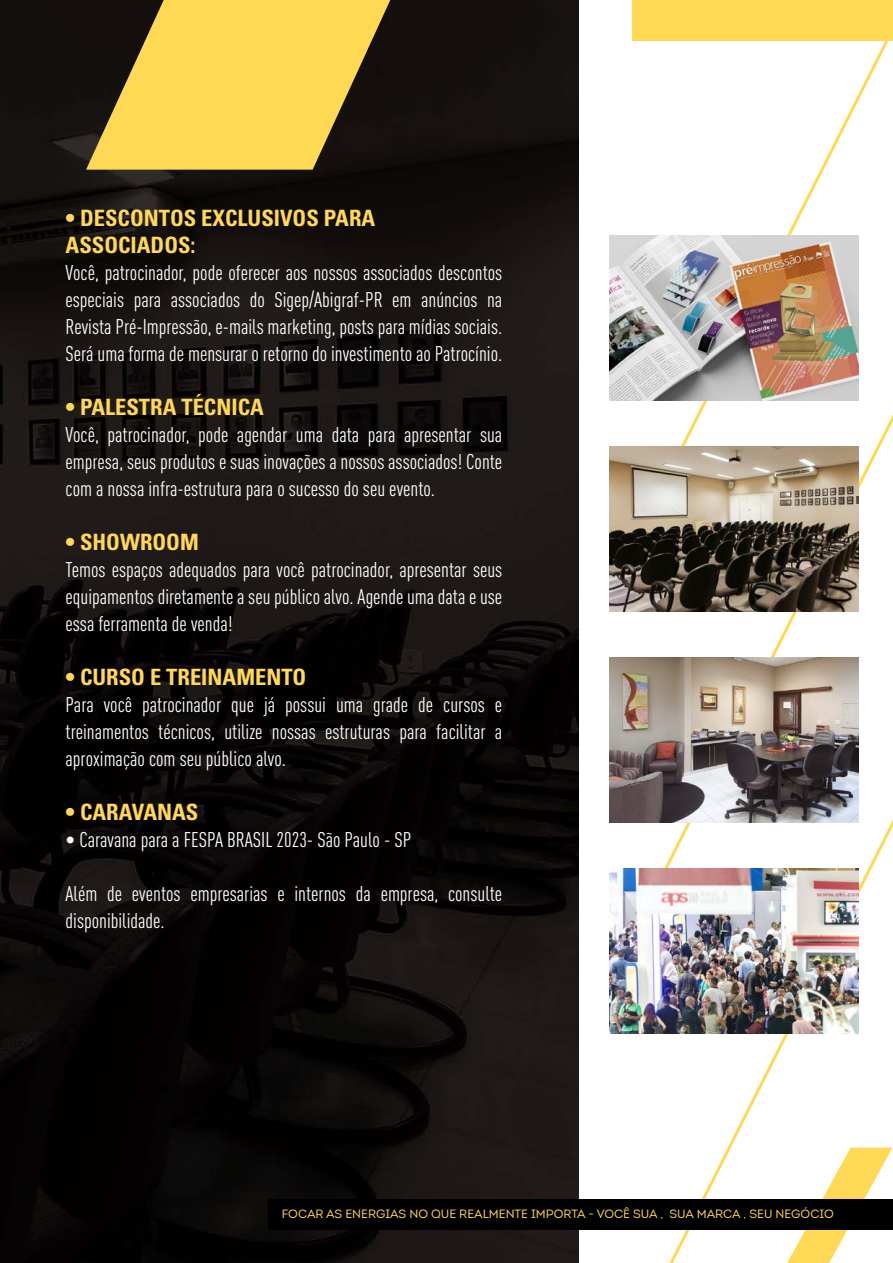
<style>
.page{position:relative;width:893px;height:1263px;background:#fff}
.page>*{position:absolute;margin:0;border:0;box-sizing:border-box;transform-origin:0 0}
.t1{font:700 condensed 22.5px/27px "Univers LT Std";color:#ffd854}
.t2{font:21px/27px "DIN Cond";color:#fff;text-align:justify}
.t3{font:12px "Intro";color:#ffd854}
</style>
<div class="page">
<img style="left:0;top:0;width:579px;height:1263px">
<svg style="left:86px;top:0;width:304px;height:170px;fill:#ffd854"></svg>
<svg style="left:638px;top:0;width:255px;height:236px"></svg>
<svg style="left:638px;top:400px;width:255px;height:258px"></svg>
<svg style="left:610px;top:819px;width:283px;height:444px"></svg>
<img style="left:609px;top:447px;width:250px;height:164px">
<img style="left:609px;top:658px;width:250px;height:164px">
<img style="left:609px;top:869px;width:250px;height:164px">
<img style="left:609px;top:236px;width:250px;height:164px">
<svg style="left:784px;top:1148px;width:108px;height:115px"></svg>
<div style="left:268px;top:1199px;width:625px;height:30px;background:#000"></div>
<p class="t1" style="left:66px;top:204px;width:311px">• DESCONTOS EXCLUSIVOS PARA<br>ASSOCIADOS:</p>
<p class="t2" style="left:66px;top:258px;width:438px">Você, patrocinador, pode oferecer aos nossos associados descontos especiais para associados do Sigep/Abigraf-PR em anúncios na Revista Pré-Impressão, e-mails marketing, posts para mídias sociais.<br>Será uma forma de mensurar o retorno do investimento ao Patrocínio.</p>
<p class="t1" style="left:66px;top:393px;width:200px">• PALESTRA TÉCNICA</p>
<p class="t2" style="left:66px;top:420px;width:438px">Você, patrocinador, pode agendar uma data para apresentar sua empresa, seus produtos e suas inovações a nossos associados! Conte com a nossa infra-estrutura para o sucesso do seu evento.</p>
<p class="t1" style="left:66px;top:528px;width:135px">• SHOWROOM</p>
<p class="t2" style="left:66px;top:555px;width:438px">Temos espaços adequados para você patrocinador, apresentar seus equipamentos diretamente a seu público alvo. Agende uma data e use essa ferramenta de venda!</p>
<p class="t1" style="left:66px;top:663px;width:242px">• CURSO E TREINAMENTO</p>
<p class="t2" style="left:66px;top:690px;width:438px">Para você patrocinador que já possui uma grade de cursos e treinamentos técnicos, utilize nossas estruturas para facilitar a aproximação com seu público alvo.</p>
<p class="t1" style="left:66px;top:798px;width:134px">• CARAVANAS</p>
<p class="t2" style="left:66px;top:825px;width:347px">• Caravana para a FESPA BRASIL 2023- São Paulo - SP</p>
<p class="t2" style="left:66px;top:879px;width:438px">Além de eventos empresarias e internos da empresa, consulte disponibilidade.</p>
<p class="t3" style="left:282px;top:1206px;width:554px">FOCAR AS ENERGIAS NO QUE REALMENTE IMPORTA - VOCÊ SUA , SUA MARCA , SEU NEGÓCIO</p>
</div>
